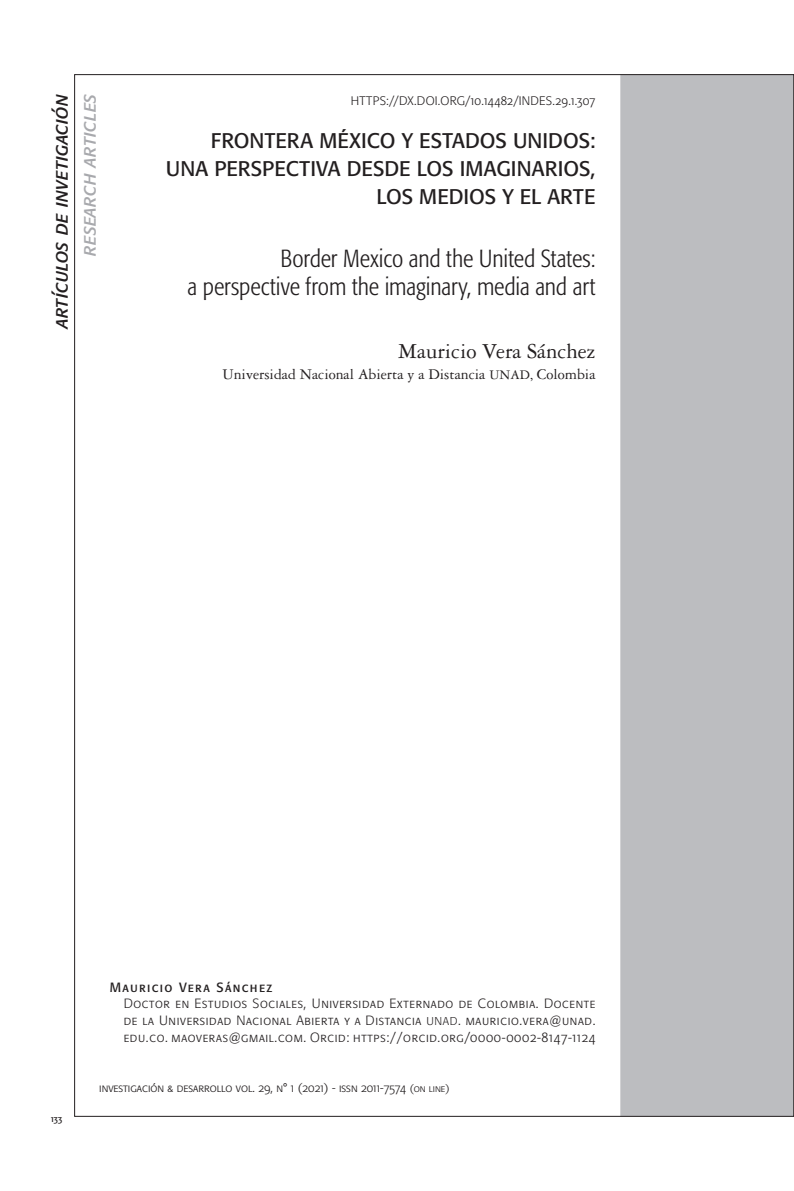
<style>
.page{position:relative;width:794px;height:1191px;background:#fff}
.page>*{position:absolute;margin:0;border:0;box-sizing:border-box;transform-origin:0 0}
.CAPITULO_US{font:300 condensed 24.5px/28px "Formata";letter-spacing:-.005em;color:#231f20;text-align:right}
.Autor{font:22.75px "Garamond 3 LT Std";color:#231f20}
.CAPITULO_ES{font:21px/28px "Formata Regular SC";color:#231f20;text-align:right}
.t1{font:21px "Formata Italic SC";letter-spacing:-.005em;color:#231f20}
.t2{font:21px "Formata Italic SC";letter-spacing:-.005em;color:#a8a9ad}
.Afiliación_U{font:15.75px "Garamond 3 LT Std";color:#231f20}
.Info_autor{font:13.3px/16.8px "Formata Light SC";letter-spacing:.05em;color:#231f20;text-align:justify}
.Autor_info{font:13.3px "Formata Regular SC";letter-spacing:.1em;color:#231f20}
.t3{font:12.25px "Formata Light SC";letter-spacing:.02em;color:#231f20}
.t4{font:11.9px "Formata Light SC";color:#231f20}
.t5{font:8.75px "Formata Regular SC";color:#231f20}
.s1{font-size:14px}
.s2{font-size:11.2px}
.s3{font-size:10.5px}
</style>
<div class="page">
<div style="left:620px;top:74px;width:174px;height:1042px;background:#bcbdc0;border:2px solid #bcbdc0"></div>
<p class="t1" style="left:48px;top:328px;width:236px;rotate:-90deg">artículos de invetigación</p>
<p class="t2" style="left:76px;top:255px;width:164px;rotate:-90deg">research articles</p>
<p class="t3" style="left:351px;top:94px;width:246px">HTTPS://DX.DOI.ORG/10.14482/INDES.29.1.307</p>
<p class="CAPITULO_ES" style="left:166px;top:127px;width:431px">FRONTERA MÉXICO Y ESTADOS UNIDOS:<br>UNA PERSPECTIVA DESDE LOS IMAGINARIOS,<br>LOS MEDIOS Y EL ARTE</p>
<p class="CAPITULO_US" style="left:187px;top:245px;width:409px">Border Mexico and the United States:<br>a perspective from the imaginary, media and art</p>
<p class="Autor" style="left:398px;top:338px;width:199px">Mauricio Vera Sánchez</p>
<p class="Afiliación_U" style="left:222px;top:365px;width:374px">Universidad Nacional Abierta y a Distancia <span class="s1">UNAD,</span> Colombia</p>
<p class="Autor_info" style="left:110px;top:979px;width:164px">Mauricio Vera Sánchez</p>
<p class="Info_autor" style="left:124px;top:995px;width:473px">Doctor en Estudios Sociales, Universidad Externado de Colombia. Docente de la Universidad Nacional Abierta y a Distancia <span class="s2">UNAD</span>. mauricio.vera@unad. edu.co. maoveras@gmail.com. Orcid: https://orcid.org/0000-0002-8147-1124</p>
<p class="t5" style="left:51px;top:1113px;width:13px">133</p>
<p class="t4" style="left:99px;top:1081px;width:352px">investigación &amp; desarrollo vol. 29, n° 1 (2021) - issn 2011-7574 <span class="s3">(on line)</span></p>
</div>
